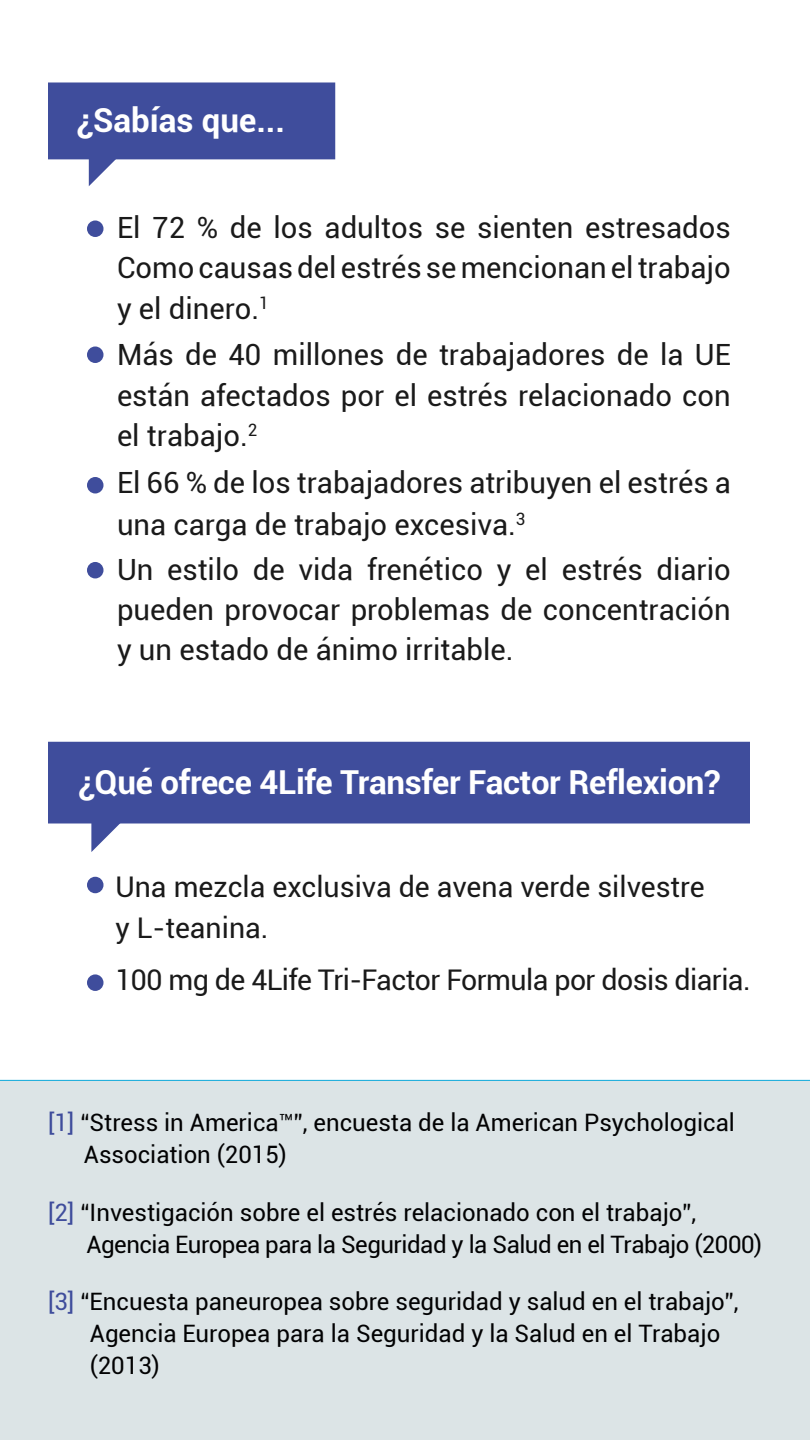
<style>
.page{position:relative;width:810px;height:1440px;background:#fff}
.page>*{position:absolute;margin:0;border:0;box-sizing:border-box;transform-origin:0 0}
.t1{font:700 33px "Roboto";letter-spacing:-.01em;color:#fff}
.t2{font:29.25px/40.5px "Roboto";color:#1a1a1a;text-align:justify}
.t3{font:28.5px/41.8px "Roboto";letter-spacing:-.01em;color:#1a1a1a}
.t4{font:24px/32.2px "Roboto";color:#020203}
.s1{color:#3f4d9c}
</style>
<div class="page">
<div style="left:0;top:1080px;width:810px;height:360px;background:#dce4e6"></div>
<svg style="left:48px;top:82px;width:287px;height:104px"></svg>
<div style="left:48px;top:742px;width:702px;height:82px;background:#3f4d9c"></div>
<svg style="left:91px;top:820px;width:33px;height:32px"></svg>
<div style="left:87px;top:220px;width:17px;height:17px;background:#3f4d9c;border-radius:50%"></div>
<div style="left:87px;top:346px;width:17px;height:17px;background:#3f4d9c;border-radius:50%"></div>
<div style="left:87px;top:562px;width:17px;height:16px;background:#3f4d9c;border-radius:50%"></div>
<div style="left:87px;top:974px;width:17px;height:17px;background:#3f4d9c;border-radius:50%"></div>
<div style="left:87px;top:877px;width:17px;height:16px;background:#3f4d9c;border-radius:50%"></div>
<div style="left:87px;top:477px;width:17px;height:17px;background:#3f4d9c;border-radius:50%"></div>
<p class="t1" style="left:76px;top:97px;width:210px">¿Sabías que...</p>
<p class="t2" style="left:117px;top:206px;width:615px">El 72 % de los adultos se sienten estresados Como causas del estrés se mencionan el trabajo y el dinero.<sup>1</sup></p>
<p class="t2" style="left:117px;top:334px;width:615px">Más de 40 millones de trabajadores de la UE están afectados por el estrés relacionado con el trabajo.<sup>2</sup></p>
<p class="t2" style="left:117px;top:460px;width:615px;line-height:42px">El 66 % de los trabajadores atribuyen el estrés a una carga de trabajo excesiva.<sup>3</sup></p>
<p class="t2" style="left:117px;top:549px;width:615px;line-height:39.8px">Un estilo de vida frenético y el estrés diario pueden provocar problemas de concentración y un estado de ánimo irritable.</p>
<p class="t1" style="left:78px;top:759px;width:644px">¿Qué ofrece 4Life Transfer Factor Reflexion?</p>
<p class="t3" style="left:116px;top:865px;width:591px">Una mezcla exclusiva de avena verde silvestre y L-teanina.</p>
<p class="t3" style="left:116px;top:958px;width:637px">100 mg de 4Life Tri-Factor Formula por dosis diaria.</p>
<p class="t4" style="left:84px;top:1105px;width:653px;text-indent:-36px"><span class="s1">[1]</span> “Stress in America™”, encuesta de la American Psychological<br>Association (2015)</p>
<p class="t4" style="left:86px;top:1195px;width:677px;text-indent:-38px"><span class="s1">[2]</span> “Investigación sobre el estrés relacionado con el trabajo”,<br>Agencia Europea para la Seguridad y la Salud en el Trabajo (2000)</p>
<p class="t4" style="left:90px;top:1284px;width:650px;text-indent:-42px"><span class="s1">[3]</span> “Encuesta paneuropea sobre seguridad y salud en el trabajo”,<br>Agencia Europea para la Seguridad y la Salud en el Trabajo (2013)</p>
</div>
